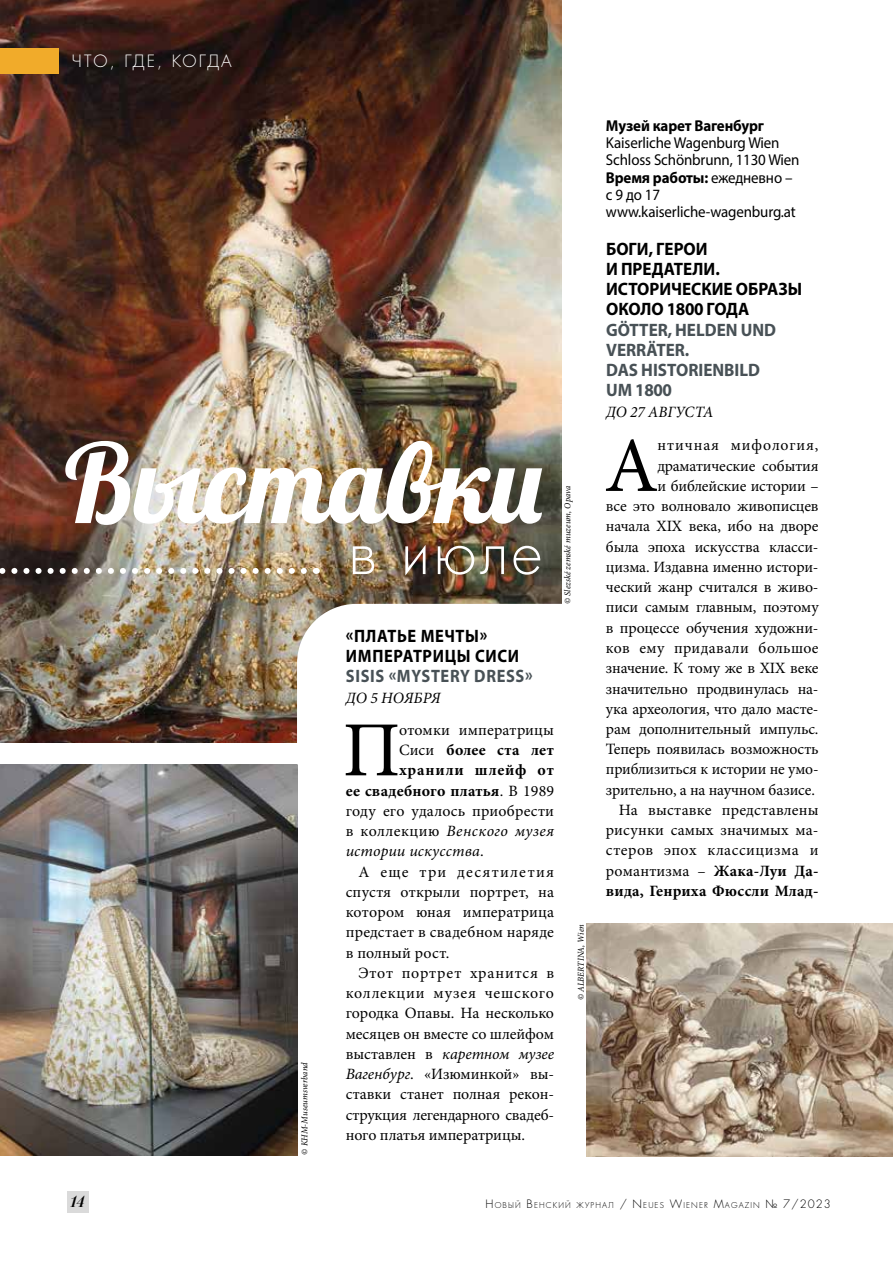
<style>
.page{position:relative;width:893px;height:1263px;background:#fff}
.page>*{position:absolute;margin:0;border:0;box-sizing:border-box;transform-origin:0 0}
.t1{font:109.5px "Lobster";color:#fff}
.t2{font:78px "Minion Pro";color:#000}
.t3{font:60px "Favorit Light C";color:#fff}
.t4{font:700 18px/20.2px "Myriad Pro";color:#000;scale:.95 1}
.t5{font:700 18px/20.2px "Myriad Pro";color:#485156;scale:.95 1}
.t6{font:700 18px/20.2px "Myriad Pro";letter-spacing:.04em;color:#000;scale:.91 1}
.t7{font:700 18px "Myriad Pro";letter-spacing:.04em;color:#485156;scale:.91 1}
.t8{font:16.5px "Favorit Light C";letter-spacing:.13em;color:#fff}
.t9{font:italic 16.5px "Paragon Nord C";color:#000}
.t10{font:15.75px/20.2px "Minion Pro";letter-spacing:-.005em;color:#000;text-align:right}
.t11{font:15.75px/17.2px "Myriad Pro";letter-spacing:-.01em;color:#000;scale:.95 1}
.t12{font:italic 15.75px "Minion Pro";letter-spacing:.005em;color:#000}
.t13{font:15.75px "Minion Pro";letter-spacing:.05em;color:#000}
.t14{font:700 15.75px "Minion Pro";letter-spacing:.01em;color:#000}
.t15{font:italic 15.75px "Minion Pro";letter-spacing:.03em;color:#000}
.t16{font:700 15.75px "Myriad Pro";letter-spacing:-.01em;color:#000;scale:.95 1}
.t17{font:15.75px "Minion Pro";letter-spacing:.08em;color:#000}
.t18{font:700 15.75px "Minion Pro";letter-spacing:.03em;color:#000}
.t19{font:700 15.75px "Minion Pro";letter-spacing:.05em;color:#000}
.t20{font:italic 9px "Minion Pro";letter-spacing:.005em;color:#000;scale:.96 1}
.t21{font:7.8px "Favorit Light C";letter-spacing:.145em;color:#000}
.s1{font-weight:400}
.s2{font-style:normal}
.s3{font-style:italic}
.s4{font-weight:700}
.s5{font-size:11.25px}
</style>
<div class="page">
<div style="left:67px;top:1192px;width:22px;height:21px;background:#dadada"></div>
<img style="left:0;top:0;width:561px;height:742px">
<div style="left:0;top:48px;width:59px;height:25px;background:#f1ab2a"></div>
<img style="left:587px;top:923px;width:306px;height:233px">
<svg style="left:0;top:568px;width:304px;height:6px"></svg>
<img style="left:0;top:764px;width:297px;height:391px">
<svg style="left:297px;top:604px;width:264px;height:138px"></svg>
<p class="t8" style="left:72px;top:50px;width:161px">ЧТО, ГДЕ, КОГДА</p>
<h1 class="t1" style="left:64px;top:414px;width:480px">Выставки</h1>
<h3 class="t3" style="left:348px;top:514px;width:195px">в июле</h3>
<p class="t20" style="left:561px;top:604px;width:124px;rotate:-90deg">© Slezské zemské muzeum, Opava</p>
<p class="t20" style="left:298px;top:1154px;width:98px;rotate:-90deg">© KHM-Museumsverband</p>
<p class="t6" style="left:346px;top:625px;width:192px">«ПЛАТЬЕ МЕЧТЫ»<br>ИМПЕРАТРИЦЫ СИСИ</p>
<p class="t7" style="left:346px;top:664px;width:207px">SISIS «MYSTERY DRESS»</p>
<p class="t12" style="left:346px;top:687px;width:96px">ДО 5 НОЯБРЯ</p>
<h2 class="t2" style="left:343px;top:698px;width:59px">П</h2>
<p class="t10" style="left:399px;top:720px;width:157px">отомки императрицы</p>
<p class="t18" style="left:399px;top:739px;width:157px"><span class="s1">Сиси</span> более ста лет</p>
<p class="t19" style="left:399px;top:759px;width:157px">хранили шлейф от</p>
<p class="t14" style="left:346px;top:779px;width:210px">ее свадебного платья<span class="s1">. В 1989</span></p>
<p class="t10" style="left:346px;top:801px;width:210px">году его удалось приобрести</p>
<p class="t15" style="left:346px;top:820px;width:210px"><span class="s2">в коллекцию</span> Венского музея</p>
<p class="t12" style="left:346px;top:840px;width:140px">истории искусства<span class="s2">.</span></p>
<p class="t17" style="left:358px;top:861px;width:197px">А еще три десятилетия</p>
<p class="t10" style="left:346px;top:882px;width:210px">спустя открыли портрет, на</p>
<p class="t10" style="left:346px;top:902px;width:210px">котором юная императрица</p>
<p class="t10" style="left:346px;top:922px;width:210px">предстает в свадебном наряде</p>
<p class="t10" style="left:346px;top:942px;width:105px">в полный рост.</p>
<p class="t13" style="left:358px;top:962px;width:197px">Этот портрет хранится в</p>
<p class="t13" style="left:346px;top:982px;width:210px">коллекции музея чешского</p>
<p class="t10" style="left:346px;top:1003px;width:210px">городка Опавы. На несколько</p>
<p class="t10" style="left:346px;top:1023px;width:210px">месяцев он вместе со шлейфом</p>
<p class="t12" style="left:346px;top:1043px;width:210px"><span class="s2">выставлен в</span> каретном музее</p>
<p class="t10" style="left:346px;top:1064px;width:210px"><span class="s3">Вагенбург</span>. «Изюминкой» вы-</p>
<p class="t10" style="left:346px;top:1084px;width:210px">ставки станет полная рекон-</p>
<p class="t10" style="left:346px;top:1104px;width:210px">струкция легендарного свадеб-</p>
<p class="t10" style="left:346px;top:1125px;width:181px">ного платья императрицы.</p>
<p class="t20" style="left:575px;top:1000px;width:81px;rotate:-90deg">© ALBERTINA, Wien</p>
<p class="t16" style="left:606px;top:115px;width:168px">Музей карет Вагенбург</p>
<p class="t11" style="left:606px;top:134px;width:205px">Kaiserliche Wagenburg Wien<br>Schloss Schönbrunn, 1130 Wien<br><span class="s4">Время работы:</span> ежедневно – с 9 до 17 www.kaiserliche-wagenburg.at</p>
<p class="t4" style="left:606px;top:238px;width:208px">БОГИ, ГЕРОИ<br>И ПРЕДАТЕЛИ.<br>ИСТОРИЧЕСКИЕ ОБРАЗЫ<br>ОКОЛО 1800 ГОДА</p>
<p class="t5" style="left:606px;top:319px;width:180px">GÖTTER, HELDEN UND<br>VERRÄTER.<br>DAS HISTORIENBILD<br>UM 1800</p>
<p class="t12" style="left:606px;top:401px;width:109px">ДО 27 АВГУСТА</p>
<h2 class="t2" style="left:604px;top:414px;width:55px">А</h2>
<p class="t10" style="left:606px;top:435px;width:214px">нтичная мифология, драматические события<br>и библейские истории –<br>все это волновало живописцев начала XIX века, ибо на дворе была эпоха искусства класси&shy;цизма. Издавна именно истори&shy;ческий жанр считался в живо&shy;писи самым главным, поэтому в процессе обучения художни&shy;ков ему придавали большое значение. К тому же в XIX веке значительно продвинулась на&shy;ука археология, что дало масте&shy;рам дополнительный импульс.<br>Теперь появилась возможность приблизиться к истории не умо&shy;зрительно, а на научном базисе.<br>На выставке представлены рисунки самых значимых ма&shy;стеров эпох классицизма и романтизма – <span class="s4">Жака-Луи Да&shy;вида, Генриха Фюссли Млад-</span></p>
<p class="t9" style="left:70px;top:1192px;width:16px">14</p>
<p class="t21" style="left:486px;top:1200px;width:347px"><span class="s5">Н</span>ОВЫЙ <span class="s5">В</span>ЕНСКИЙ ЖУРНАЛ <span class="s5">/</span> <span class="s5">N</span>EUES <span class="s5">W</span>IEN ER <span class="s5">M</span>AGAZIN <span class="s5">№ 7/2023</span></p>
</div>
